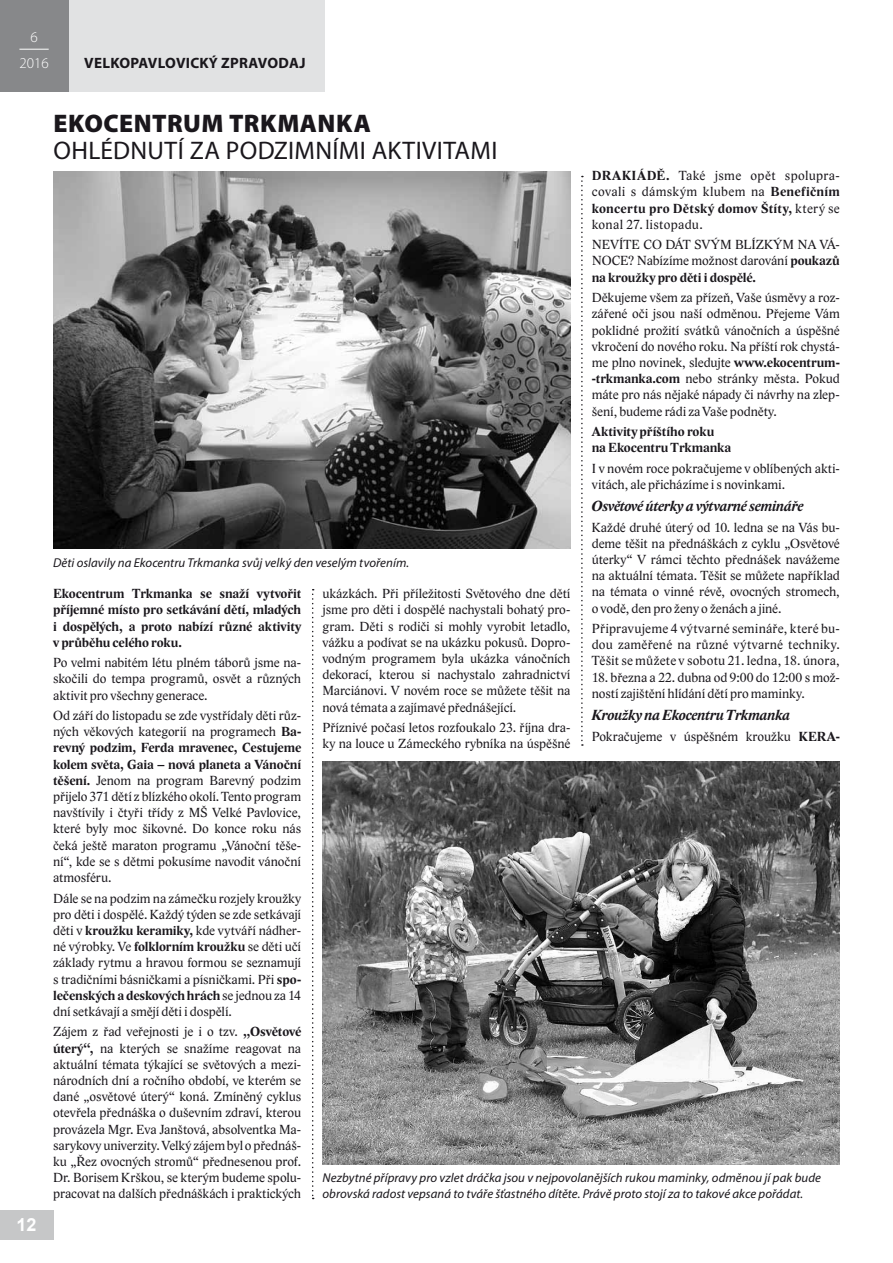
<style>
.page{position:relative;width:893px;height:1263px;background:#fff}
.page>*{position:absolute;margin:0;border:0;box-sizing:border-box;transform-origin:0 0}
.t1{font:25.5px "Myriad Pro";letter-spacing:.015em;color:#1a171c}
.t2{font:900 25.5px "Myriad Pro";color:#1a171c}
.t3{font:700 18px "Arial";color:#fff}
.t4{font:italic 700 15px "Lido ST";letter-spacing:-.01em;color:#1a171c}
.t5{font:700 15px "Myriad Pro";letter-spacing:.02em;color:#1a171c}
.t6{font:300 15px/25.8px "Myriad Pro";color:#fff;text-align:center}
.t7{font:13.5px/16.2px "Lido ST";color:#1a171c;text-align:justify}
.t8{font:700 13.5px/16.2px "Lido ST";letter-spacing:-.005em;color:#1a171c;text-align:justify}
.t9{font:italic 12.9px/15.5px "Myriad Pro";letter-spacing:.005em;color:#1a171c}
.s1{font-weight:700}
</style>
<div class="page">
<div style="left:0;top:0;width:324px;height:91px;background:#e1e2e3"></div>
<div style="left:0;top:1210px;width:53px;height:29px;background:#c6c7c8"></div>
<div style="left:0;top:0;width:69px;height:91px;background:#87888a"></div>
<hr style="left:19px;top:49px;width:30px;height:1px;background:#fff">
<img style="left:53px;top:172px;width:517px;height:376px">
<img style="left:322px;top:761px;width:518px;height:403px">
<svg style="left:312px;top:589px;width:2px;height:610px"></svg>
<svg style="left:581px;top:176px;width:2px;height:570px"></svg>
<p class="t6" style="left:19px;top:24px;width:31px">6<br>2016</p>
<p class="t5" style="left:84px;top:53px;width:223px">VELKOPAVLOVICKÝ ZPRAVODAJ</p>
<h1 class="t2" style="left:53px;top:109px;width:17px">EKO</h1>
<h1 class="t2" style="left:103px;top:109px;width:33px">CENTR</h1>
<h1 class="t2" style="left:183px;top:109px;width:63px">UM TRK</h1>
<h1 class="t2" style="left:277px;top:109px;width:42px">MANKA</h1>
<h1 class="t1" style="left:53px;top:135px;width:446px">OHLÉDNUTÍ ZA PODZIMNÍMI AKTIVITAMI</h1>
<h2 class="t3" style="left:17px;top:1212px;width:22px">12</h2>
<p class="t7" style="left:592px;top:168px;width:250px"><span class="s1">DRAKIÁDĚ.</span> Také jsme opět spolupra&shy;covali s dámským klubem na <span class="s1">Benefičním koncertu pro Dětský domov Štíty,</span> který se konal 27. listopadu.</p>
<p class="t7" style="left:592px;top:237px;width:250px">NEVÍTE CO DÁT SVÝM BLÍZKÝM NA VÁ-NOCE? Nabízíme možnost darování <span class="s1">poukazů na kroužky pro děti i dospělé.</span></p>
<p class="t7" style="left:592px;top:290px;width:250px">Děkujeme všem za přízeň, Vaše úsměvy a roz&shy;zářené oči jsou naší odměnou. Přejeme Vám poklidné prožití svátků vánočních a úspěšné vkročení do nového roku. Na příští rok chystá&shy;me plno novinek, sledujte <span class="s1">www.ekocentrum--trkmanka.com</span> nebo stránky města. Pokud máte pro nás nějaké nápady či návrhy na zlep&shy;šení, budeme rádi za Vaše podněty.</p>
<p class="t8" style="left:592px;top:423px;width:141px">Aktivity příštího roku na Ekocentru Trkmanka</p>
<p class="t7" style="left:592px;top:460px;width:250px">I v novém roce pokračujeme v oblíbených akti&shy;vitách, ale přicházíme i s novinkami.</p>
<p class="t4" style="left:592px;top:497px;width:213px">Osvětové úterky a výtvarné semináře</p>
<p class="t7" style="left:592px;top:519px;width:250px">Každé druhé úterý od 10. ledna se na Vás bu&shy;deme těšit na přednáškách z cyklu „Osvětové úterky“ V rámci těchto přednášek navážeme na aktuální témata. Těšit se můžete například na témata o vinné révě, ovocných stromech, o vodě, den pro ženy o ženách a jiné.</p>
<p class="t7" style="left:592px;top:620px;width:250px">Připravujeme 4 výtvarné semináře, které bu&shy;dou zaměřené na různé výtvarné techniky.<br>Těšit se můžete v sobotu 21. ledna, 18. února,</p>
<p class="t7" style="left:592px;top:669px;width:250px">18. března a 22. dubna od 9:00 do 12:00 s mož&shy;ností zajištění hlídání dětí pro maminky.</p>
<p class="t4" style="left:592px;top:706px;width:200px">Kroužky na Ekocentru Trkmanka</p>
<p class="t7" style="left:592px;top:728px;width:250px">Pokračujeme v úspěšném kroužku <span class="s1">KERA-</span></p>
<p class="t9" style="left:53px;top:554px;width:358px">Děti oslavily na Ekocentru Trkmanka svůj velký den veselým tvořením.</p>
<p class="t8" style="left:53px;top:586px;width:250px">Ekocentrum Trkmanka se snaží vytvořit příjemné místo pro setkávání dětí, mladých i dospělých, a proto nabízí různé aktivity v průběhu celého roku.</p>
<p class="t7" style="left:53px;top:655px;width:250px">Po velmi nabitém létu plném táborů jsme na&shy;skočili do tempa programů, osvět a různých aktivit pro všechny generace.</p>
<p class="t7" style="left:53px;top:707px;width:250px">Od září do listopadu se zde vystřídaly děti růz&shy;ných věkových kategorií na programech <span class="s1">Ba&shy;revný podzim, Ferda mravenec, Cestujeme kolem světa, Gaia – nová planeta a Vánoční těšení.</span> Jenom na program Barevný podzim přijelo 371 dětí z blízkého okolí. Tento program navštívily i čtyři třídy z MŠ Velké Pavlovice, které byly moc šikovné. Do konce roku nás čeká ještě maraton programu „Vánoční těše&shy;ní“, kde se s dětmi pokusíme navodit vánoční atmosféru.</p>
<p class="t7" style="left:53px;top:890px;width:250px">Dále se na podzim na zámečku rozjely kroužky pro děti i dospělé. Každý týden se zde setkávají děti v <span class="s1">kroužku keramiky,</span> kde vytváří nádher&shy;né výrobky. Ve <span class="s1">folklorním kroužku</span> se děti učí základy rytmu a hravou formou se seznamují s tradičními básničkami a písničkami. Při <span class="s1">spo&shy;lečenských a deskových hrách</span> se jednou za 14 dní setkávají a smějí děti i dospělí.</p>
<p class="t7" style="left:53px;top:1024px;width:250px">Zájem z řad veřejnosti je i o tzv. <span class="s1">„Osvětové úterý“,</span> na kterých se snažíme reagovat na aktuální témata týkající se světových a mezi&shy;národních dní a ročního období, ve kterém se dané „osvětové úterý“ koná. Zmíněný cyklus otevřela přednáška o duševním zdraví, kterou provázela Mgr. Eva Janštová, absolventka Ma&shy;sarykovy univerzity. Velký zájem byl o přednáš&shy;ku „Řez ovocných stromů“ přednesenou prof.<br>Dr. Borisem Krškou, se kterým budeme spolu&shy;pracovat na dalších přednáškách i praktických</p>
<p class="t7" style="left:322px;top:586px;width:250px">ukázkách. Při příležitosti Světového dne dětí jsme pro děti i dospělé nachystali bohatý pro&shy;gram. Děti s rodiči si mohly vyrobit letadlo, vážku a podívat se na ukázku pokusů. Dopro&shy;vodným programem byla ukázka vánočních dekorací, kterou si nachystalo zahradnictví Marciánovi. V novém roce se můžete těšit na nová témata a zajímavé přednášející.</p>
<p class="t7" style="left:322px;top:719px;width:250px">Příznivé počasí letos rozfoukalo 23. října dra&shy;ky na louce u Zámeckého rybníka na úspěšné</p>
<p class="t9" style="left:322px;top:1170px;width:500px">Nezbytné přípravy pro vzlet dráčka jsou v nejpovolanějších rukou maminky, odměnou jí pak bude obrovská radost vepsaná to tváře šťastného dítěte. Právě proto stojí za to takové akce pořádat.</p>
</div>
